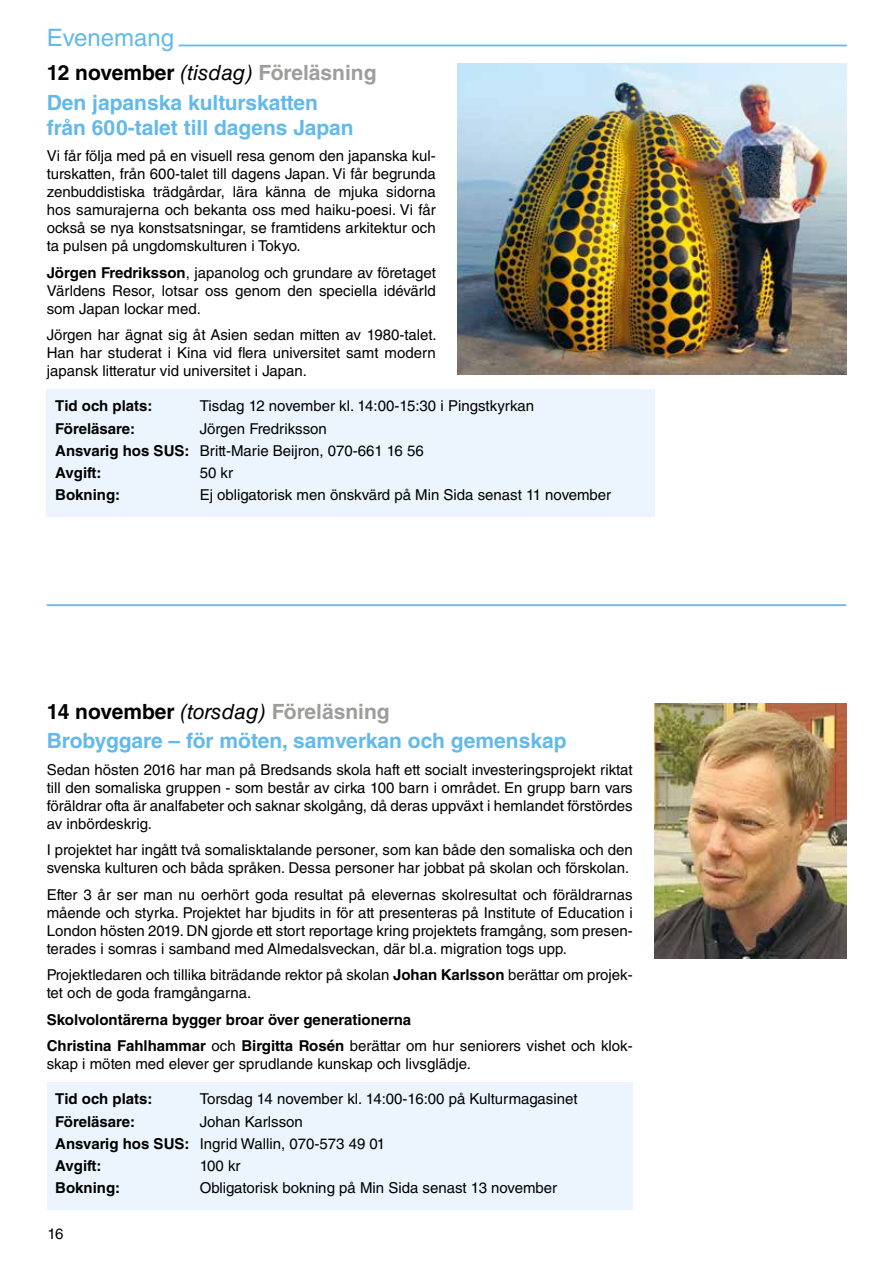
<style>
.page{position:relative;width:893px;height:1263px;background:#fff}
.page>*{position:absolute;margin:0;border:0;box-sizing:border-box;transform-origin:0 0}
.t1{font:24px "Helvetica LT Std";color:#63b9e9}
.t2{font:700 21px/29.4px "Helvetica LT Std";color:#63b9e9}
.t3{font:15px/18px "Helvetica LT Std";color:#000;text-align:justify}
.t4{font:700 15px/26.5px "Helvetica LT Std";color:#000}
.s1{color:#000}
.s2{font-weight:400;font-style:italic;color:#000}
.s3{color:#9d9d9c}
.s4{font-weight:700}
.s5{font-weight:400}
</style>
<div class="page">
<div style="left:47px;top:1082px;width:586px;height:127px;background:#ecf5fd"></div>
<div style="left:47px;top:389px;width:608px;height:128px;background:#ecf5fd"></div>
<img style="left:457px;top:64px;width:389px;height:310px">
<hr style="left:179px;top:45px;width:668px;height:1px;background:#63b9e9">
<img style="left:655px;top:704px;width:191px;height:255px">
<hr style="left:47px;top:604px;width:799px;height:2px;background:#63b9e9">
<h1 class="t1" style="left:47px;top:24px;width:129px">Evenemang</h1>
<h2 class="t2" style="left:47px;top:58px;width:331px"><span class="s1">12 november</span> <span class="s2">(tisdag)</span> <span class="s3">Föreläsning<br></span>Den japanska kulturskatten</h2>
<h2 class="t2" style="left:47px;top:112px;width:308px">från 600-talet till dagens Japan</h2>
<p class="t3" style="left:47px;top:147px;width:391px">Vi får följa med på en visuell resa genom den japanska kul&shy;turskatten, från 600-talet till dagens Japan. Vi får begrunda zenbuddistiska trädgårdar, lära känna de mjuka sidorna hos samurajerna och bekanta oss med haiku-poesi. Vi får också se nya konstsatsningar, se framtidens arkitektur och ta pulsen på ungdomskulturen i Tokyo.</p>
<p class="t3" style="left:47px;top:263px;width:391px"><span class="s4">Jörgen Fredriksson</span>, japanolog och grundare av företaget Världens Resor, lotsar oss genom den speciella idévärld som Japan lockar med.</p>
<p class="t3" style="left:47px;top:326px;width:391px">Jörgen har ägnat sig åt Asien sedan mitten av 1980-talet.<br>Han har studerat i Kina vid flera universitet samt modern japansk litteratur vid universitet i Japan.</p>
<p class="t4" style="left:55px;top:392px;width:99px">Tid och plats:</p>
<p class="t3" style="left:200px;top:397px;width:336px">Tisdag 12 november kl. 14:00-15:30 i Pingstkyrkan</p>
<p class="t4" style="left:55px;top:415px;width:81px">Föreläsare:</p>
<p class="t3" style="left:55px;top:417px;width:370px;line-height:22.2px;text-align:left;text-indent:144px">Jörgen Fredriksson<br><span class="s4">Ansvarig hos SUS:</span> Britt-Marie Beijron, 070-661 16 56<br><span class="s4">Avgift:</span></p>
<p class="t3" style="left:200px;top:464px;width:35px">50 kr</p>
<p class="t4" style="left:55px;top:481px;width:66px">Bokning:</p>
<p class="t3" style="left:200px;top:486px;width:413px">Ej obligatorisk men önskvärd på Min Sida senast 11 november</p>
<h2 class="t2" style="left:47px;top:696px;width:521px"><span class="s1">14 november</span> <span class="s2">(torsdag)</span> <span class="s3">Föreläsning<br></span>Brobyggare – för möten, samverkan och gemenskap</h2>
<p class="t3" style="left:47px;top:760px;width:587px">Sedan hösten 2016 har man på Bredsands skola haft ett socialt investeringsprojekt riktat till den somaliska gruppen - som består av cirka 100 barn i området. En grupp barn vars föräldrar ofta är analfabeter och saknar skolgång, då deras uppväxt i hemlandet förstördes av inbördeskrig.</p>
<p class="t3" style="left:47px;top:841px;width:587px">I projektet har ingått två somalisktalande personer, som kan både den somaliska och den svenska kulturen och båda språken. Dessa personer har jobbat på skolan och förskolan.</p>
<p class="t3" style="left:47px;top:885px;width:587px">Efter 3 år ser man nu oerhört goda resultat på elevernas skolresultat och föräldrarnas mående och styrka. Projektet har bjudits in för att presenteras på Institute of Education i London hösten 2019. DN gjorde ett stort reportage kring projektets framgång, som presen&shy;terades i somras i samband med Almedalsveckan, där bl.a. migration togs upp.</p>
<p class="t3" style="left:47px;top:966px;width:587px">Projektledaren och tillika biträdande rektor på skolan <span class="s4">Johan Karlsson</span> berättar om projek&shy;tet och de goda framgångarna.</p>
<p class="t4" style="left:47px;top:1006px;width:587px">Skolvolontärerna bygger broar över generationerna<br>Christina Fahlhammar <span class="s5">och</span> Birgitta Rosén <span class="s5">berättar om hur seniorers vishet och klok-</span></p>
<p class="t3" style="left:47px;top:1055px;width:426px">skap i möten med elever ger sprudlande kunskap och livsglädje.</p>
<p class="t4" style="left:55px;top:1085px;width:99px">Tid och plats:</p>
<p class="t3" style="left:200px;top:1090px;width:379px">Torsdag 14 november kl. 14:00-16:00 på Kulturmagasinet</p>
<p class="t4" style="left:55px;top:1108px;width:81px">Föreläsare:</p>
<p class="t3" style="left:55px;top:1110px;width:331px;line-height:22.2px;text-align:left;text-indent:144px">Johan Karlsson<br><span class="s4">Ansvarig hos SUS:</span> Ingrid Wallin, 070-573 49 01<br><span class="s4">Avgift:</span></p>
<p class="t3" style="left:200px;top:1157px;width:42px">100 kr</p>
<p class="t4" style="left:55px;top:1174px;width:66px">Bokning:</p>
<p class="t3" style="left:200px;top:1179px;width:359px">Obligatorisk bokning på Min Sida senast 13 november</p>
<p class="t3" style="left:47px;top:1224px;width:18px">16</p>
</div>
